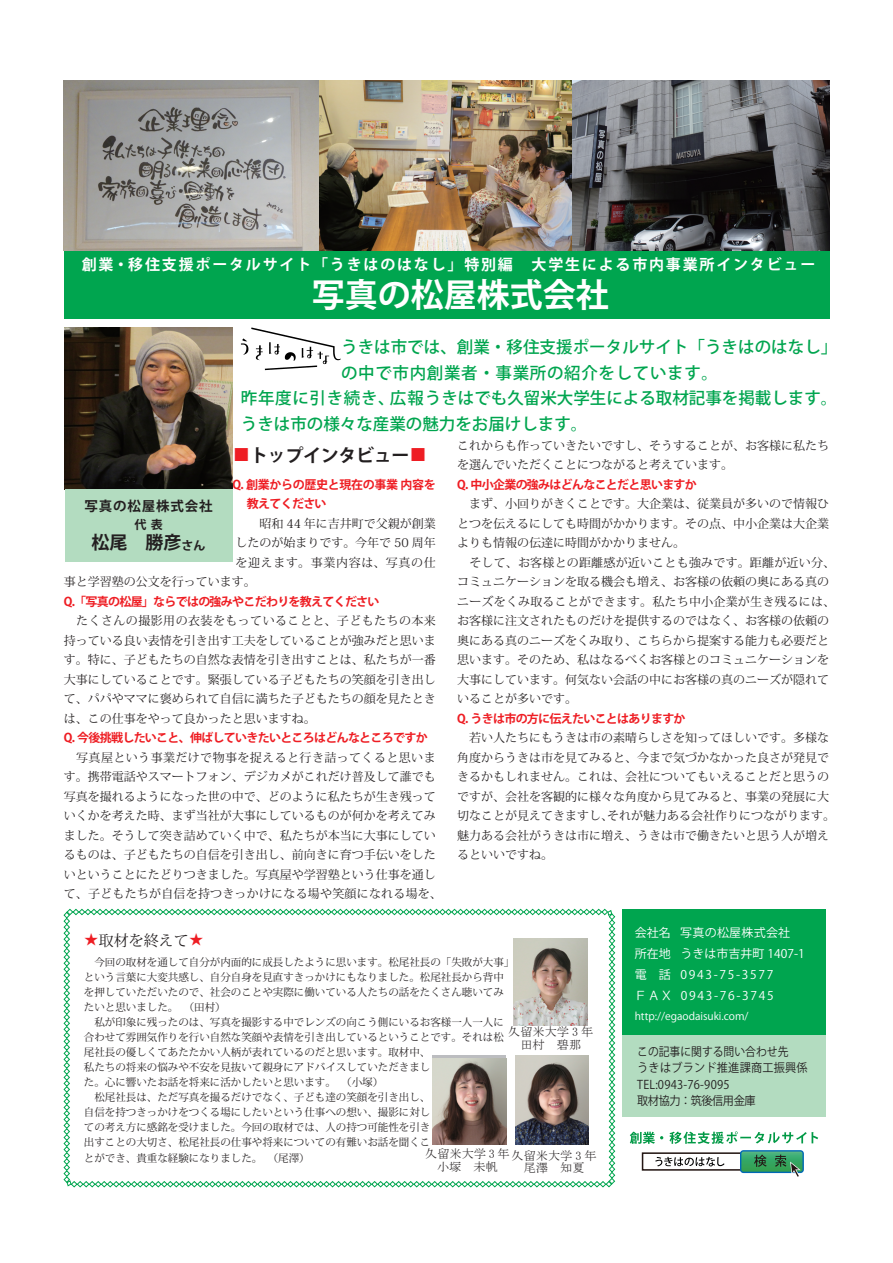
<style>
.page{position:relative;width:893px;height:1263px;background:#fff}
.page>*{position:absolute;margin:0;border:0;box-sizing:border-box;transform-origin:0 0}
.t1{font:700 33px "Koz Go Pro";color:#fff}
.t2{font:700 18px "Koz Go Pro";letter-spacing:-.02em;color:#231f20}
.t3{font:500 16.5px/25.5px "Koz Go Pro";letter-spacing:.005em;color:#00a54f}
.t4{font:700 15px "Koz Go Pro";letter-spacing:.12em;color:#fff}
.t5{font:15px "Koz Min Pro";color:#231f20}
.t6{font:700 13.5px "Koz Go Pro";letter-spacing:.06em;color:#231f20}
.t7{font:12.15px/12.1px "MS Mincho";color:#231f20;text-align:center}
.t8{font:12px/19.5px "Koz Min Pro";color:#231f20}
.t9{font:700 12px "Koz Go Pro";letter-spacing:-.06em;color:#ee1d23}
.t10{font:12px/16.5px "Koz Go Pro";letter-spacing:.02em;color:#231f20;scale:.9 1}
.t11{font:12px "Koz Go Pro";letter-spacing:.02em;color:#fff}
.t12{font:700 12px/19.5px "Koz Go Pro";letter-spacing:-.03em;color:#ee1d23}
.t13{font:12px/21px "Koz Go Pro";color:#fff}
.t14{font:12px "Koz Min Pro";letter-spacing:.055em;color:#231f20}
.t15{font:12px "Koz Go Pro";letter-spacing:.14em;color:#fff}
.t16{font:700 12px "Koz Go Pro";color:#231f20}
.t17{font:10.5px/15px "Koz Min Pro";color:#231f20}
.t18{font:10.5px "Koz Go Pro";color:#fff}
.s1{font-family:"MS Mincho";font-weight:400;color:#ee1d23}
.s2{font-size:12px}
.s3{font-family:"MS Mincho";color:#ee1d23}
</style>
<div class="page">
<div style="left:64px;top:251px;width:765px;height:67px;background:#00a54f"></div>
<img style="left:65px;top:327px;width:168px;height:162px">
<img style="left:64px;top:81px;width:765px;height:170px">
<svg style="left:241px;top:327px;width:100px;height:43px"></svg>
<svg style="left:63px;top:909px;width:552px;height:278px"></svg>
<img style="left:513px;top:939px;width:74px;height:87px">
<div style="left:432px;top:1055px;width:74px;height:90px;background:#bcbdc0"></div>
<img style="left:432px;top:1058px;width:74px;height:87px">
<img style="left:515px;top:1055px;width:74px;height:90px">
<div style="left:622px;top:909px;width:203px;height:126px;background:#00a54f"></div>
<div style="left:622px;top:1035px;width:203px;height:82px;background:#b3dcc0"></div>
<div style="left:65px;top:489px;width:167px;height:72px;background:#b3dcc0"></div>
<svg style="left:630px;top:1132px;width:33px;height:12px"></svg>
<svg style="left:669px;top:1131px;width:149px;height:13px"></svg>
<div style="left:642px;top:1152px;width:132px;height:19px;background:#fff;border:2px solid #241714"></div>
<div style="left:740px;top:1150px;width:64px;height:23px;border:1px solid #0069b5;border-radius:3px"></div>
<svg style="left:741px;top:1151px;width:62px;height:26px;background:#53a27d"></svg>
<svg style="left:655px;top:1157px;width:69px;height:9px"></svg>
<p class="t4" style="left:82px;top:255px;width:735px">創業・移住支援ポータルサイト「うきはのはなし」特別編　大学生による市内事業所インタビュー</p>
<h1 class="t1" style="left:312px;top:273px;width:298px">写真の松屋株式会社</h1>
<h3 class="t3" style="left:341px;top:335px;width:498px">うきは市では、創業・移住支援ポータルサイト「うきはのはなし「の中で市内創業者・事業所の紹介をしています。</h3>
<h3 class="t3" style="left:390px;top:386px;width:449px">広報うきはでも久留米大学生による取材記事を掲載します。</h3>
<h3 class="t3" style="left:241px;top:386px;width:348px">昨年度に引き続き、<br>うきは市の様々な産業の魅力をお届けします。</h3>
<h2 class="t2" style="left:233px;top:443px;width:196px"><span class="s1">■</span>トップインタビュー<span class="s1">■</span></h2>
<p class="t12" style="left:233px;top:475px;width:205px">Q. 創業からの歴史と現在の事業内容を　教えてください</p>
<p class="t8" style="left:236px;top:513px;width:202px">　　昭和 44 年に吉井町で父親が創業</p>
<p class="t8" style="left:236px;top:533px;width:202px">したのが始まりです。今年で 50 周年</p>
<p class="t14" style="left:236px;top:554px;width:202px">を迎えます。事業内容は、写真の仕</p>
<p class="t8" style="left:64px;top:572px;width:193px">事と学習塾の公文を行っています。</p>
<p class="t9" style="left:64px;top:593px;width:317px">Q 「. 写真の松屋」ならではの強みやこだわりを教えてください</p>
<p class="t8" style="left:64px;top:611px;width:374px;text-align:justify">　たくさんの撮影用の衣装をもっていることと、子どもたちの本来持っている良い表情を引き出す工夫をしていることが強みだと思います。特に、子どもたちの自然な表情を引き出すことは、私たちが一番大事にしていることです。緊張している子どもたちの笑顔を引き出して、パパやママに褒められて自信に満ちた子どもたちの顔を見たときは、この仕事をやって良かったと思いますね。</p>
<p class="t9" style="left:64px;top:730px;width:365px">Q. 今後挑戦したいこと、伸ばしていきたいところはどんなところですか</p>
<p class="t8" style="left:64px;top:747px;width:380px">　写真屋という事業だけで物事を捉えると行き詰ってくると思います。携帯電話やスマートフォン、デジカメがこれだけ普及して誰でも写真を撮れるようになった世の中で、どのように私たちが生き残っていくかを考えた時、まず当社が大事にしているものが何かを考えてみました。そうして突き詰めていく中で、私たちが本当に大事にしているものは、子どもたちの自信を引き出し、前向きに育つ手伝いをしたいということにたどりつきました。写真屋や学習塾という仕事を通して、子どもたちが自信を持つきっかけになる場や笑顔になれる場を、</p>
<p class="t6" style="left:85px;top:497px;width:129px">写真の松屋株式会社</p>
<p class="t16" style="left:135px;top:517px;width:30px">代表</p>
<h2 class="t2" style="left:92px;top:531px;width:115px">松尾　勝彦<span class="s2">さん</span></h2>
<p class="t8" style="left:457px;top:435px;width:373px">これからも作っていきたいですし、そうすることが、お客様に私たちを選んでいただくことにつながると考えています。</p>
<p class="t9" style="left:457px;top:476px;width:241px">Q. 中小企業の強みはどんなことだと思いますか</p>
<p class="t8" style="left:457px;top:494px;width:380px">　まず、小回りがきくことです。大企業は、従業員が多いので情報ひとつを伝えるにしても時間がかかります。その点、中小企業は大企業よりも情報の伝達に時間がかかりません。<br>　そして、お客様との距離感が近いことも強みです。距離が近い分、コミュニケーションを取る機会も増え、お客様の依頼の奥にある真のニーズをくみ取ることができます。私たち中小企業が生き残るには、お客様に注文されたものだけを提供するのではなく、お客様の依頼の奥にある真のニーズをくみ取り、こちらから提案する能力も必要だと思います。そのため、私はなるべくお客様とのコミュニケーションを大事にしています。何気ない会話の中にお客様の真のニーズが隠れていることが多いです。</p>
<p class="t9" style="left:457px;top:710px;width:230px">Q. うきは市の方に伝えたいことはありますか</p>
<p class="t8" style="left:457px;top:728px;width:373px">　若い人たちにもうきは市の素晴らしさを知ってほしいです。多様な</p>
<p class="t8" style="left:457px;top:747px;width:373px">角度からうきは市を見てみると、今まで気づかなかった良さが発見で</p>
<p class="t8" style="left:457px;top:767px;width:373px">きるかもしれません。これは、会社についてもいえることだと思うの</p>
<p class="t8" style="left:457px;top:786px;width:373px">ですが、会社を客観的に様々な角度から見てみると、事業の発展に大</p>
<p class="t8" style="left:607px;top:806px;width:229px">それが魅力ある会社作りにつながります。</p>
<p class="t8" style="left:457px;top:806px;width:373px">切なことが見えてきますし、<br>魅力ある会社がうきは市に増え、うきは市で働きたいと思う人が増えるといいですね。</p>
<p class="t5" style="left:84px;top:929px;width:121px"><span class="s3">★</span>取材を終えて<span class="s3">★</span></p>
<p class="t17" style="left:84px;top:955px;width:432px">　今回の取材を通して自分が内面的に成長したように思います。松尾社長の「失敗が大事「という言葉に大変共感し、自分自身を見直すきっかけにもなりました。松尾社長から背中を押していただいたので、社会のことや実際に働いている人たちの話をたくさん聴いてみたいと思いました。　（田村(<br>　私が印象に残ったのは、写真を撮影する中でレンズの向こう側にいるお客様一人一人に合わせて雰囲気作りを行い自然な笑顔や表情を引き出しているということです。それは松尾社長の優しくてあたたかい人柄が表れているのだと思います。取材中、<br>私たちの将来の悩みや不安を見抜いて親身にアドバイスしていただきまし<br>た。心に響いたお話を将来に活かしたいと思います。　（小塚(<br>　松尾社長は、ただ写真を撮るだけでなく、子ども達の笑顔を引き出し、<br>自信を持つきっかけをつくる場にしたいという仕事への想い、撮影に対し<br>ての考え方に感銘を受けました。今回の取材では、人の持つ可能性を引き<br>出すことの大切さ、松尾社長の仕事や将来についての有難いお話を聞くこ</p>
<p class="t7" style="left:425px;top:1148px;width:86px">久留米大学 3 年</p>
<p class="t7" style="left:508px;top:1026px;width:87px">久留米大学 3 年田村　碧那</p>
<p class="t17" style="left:84px;top:1150px;width:227px">とができ、貴重な経験になりました。　（尾澤）</p>
<p class="t7" style="left:512px;top:1149px;width:87px">久留米大学 3 年</p>
<p class="t7" style="left:437px;top:1160px;width:62px">小塚　未帆</p>
<p class="t7" style="left:524px;top:1162px;width:62px">尾澤　知夏</p>
<p class="t13" style="left:669px;top:922px;width:138px;text-indent:-34px">会社名<br>　うきは市吉井町 1407-1</p>
<p class="t11" style="left:668px;top:925px;width:123px">　写真の松屋株式会社</p>
<p class="t11" style="left:635px;top:946px;width:37px">所在地</p>
<p class="t11" style="left:635px;top:967px;width:37px">電　話</p>
<p class="t11" style="left:681px;top:967px;width:94px">0943 7- 5 3- 577</p>
<p class="t11" style="left:635px;top:988px;width:39px">ＦＡＸ</p>
<p class="t18" style="left:635px;top:1009px;width:115px">http://egaodaisuki.com/</p>
<p class="t10" style="left:637px;top:1044px;width:191px">この記事に関する問い合わせ先<br>うきはブランド推進課商工振興係<br>TEL:0943-76-9095<br>取材協力：筑後信用金庫</p>
<p class="t15" style="left:681px;top:988px;width:94px">0943-76-3745</p>
</div>
